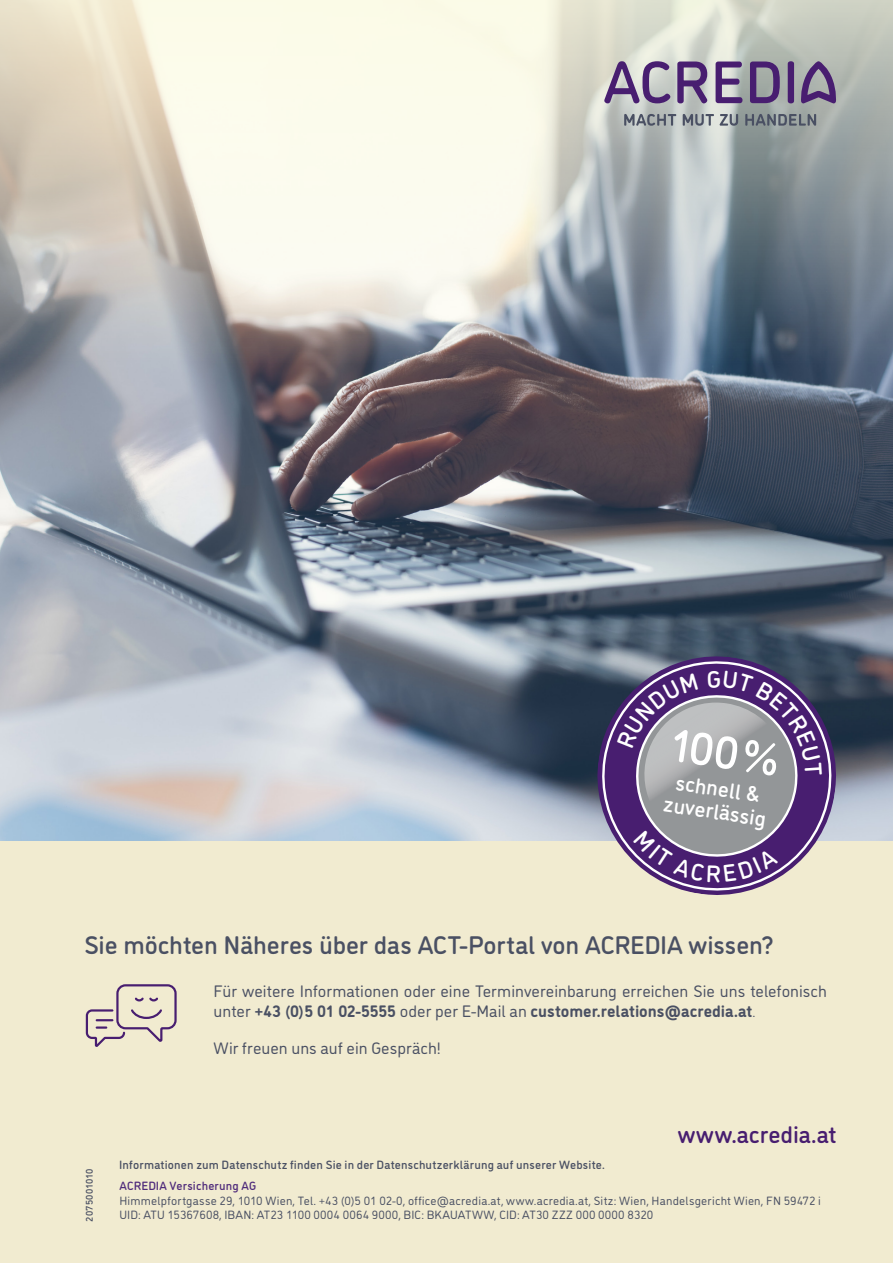
<style>
.page{position:relative;width:893px;height:1263px;background:#fff}
.page>*{position:absolute;margin:0;border:0;box-sizing:border-box;transform-origin:0 0}
.t1{font:500 46.35px "DI Nosaur";color:#fff}
.t2{font:500 25.5px "DI Nosaur";letter-spacing:-.005em;color:#4a5063}
.t3{font:500 24px "DI Nosaur";color:#481e70}
.t4{font:500 21.6px/22.8px "DI Nosaur";color:#fff;text-align:center}
.t5{font:16.65px/20px "DI Nosaur";letter-spacing:.005em;color:#4a5063}
.t6{font:12px/14.4px "DI Nosaur";letter-spacing:.015em;color:#4a5063}
.t7{font:500 12px "DI Nosaur";letter-spacing:.015em;color:#4a5063}
.t8{font:500 12px "DI Nosaur";letter-spacing:.015em;color:#502c7b}
.t9{font:500 9.75px "DI Nosaur";letter-spacing:.01em;color:#4a5063}
.s1{font-weight:700}
.s2{font-weight:300}
</style>
<div class="page">
<div style="left:0;top:662px;width:893px;height:601px;background:#f1ebd0"></div>
<svg style="left:86px;top:984px;width:91px;height:63px"></svg>
<img style="left:0;top:452px;width:893px;height:389px">
<svg style="left:589px;top:648px;width:255px;height:193px;background:#516071"></svg>
<svg style="left:595px;top:654px;width:243px;height:241px"></svg>
<svg style="left:0;top:0;width:893px;height:452px;background:#b3b4b2"></svg>
<svg style="left:624px;top:114px;width:52px;height:12px"></svg>
<svg style="left:683px;top:114px;width:31px;height:12px"></svg>
<svg style="left:720px;top:114px;width:18px;height:12px"></svg>
<svg style="left:745px;top:114px;width:71px;height:12px"></svg>
<svg style="left:604px;top:61px;width:66px;height:42px;background:#a092ac"></svg>
<svg style="left:677px;top:62px;width:30px;height:41px"></svg>
<svg style="left:716px;top:62px;width:26px;height:41px"></svg>
<svg style="left:750px;top:62px;width:30px;height:41px"></svg>
<div style="left:788px;top:61px;width:6px;height:42px;background:#481e70;border-radius:3px"></div>
<svg style="left:800px;top:61px;width:36px;height:42px;background:#807192"></svg>
<svg style="left:617px;top:670px;width:205px;height:212px;background:#7d6c90"></svg>
<h1 class="t1" style="left:674px;top:711px;width:111px;rotate:9deg">100%</h1>
<h3 class="t4" style="left:669px;top:768px;width:105px;rotate:9deg">schnell &amp; zuverlässig</h3>
<h2 class="t2" style="left:84px;top:927px;width:691px">Sie möchten Näheres über das ACT-Portal von ACREDIA wissen?</h2>
<h3 class="t5" style="left:214px;top:980px;width:615px">Für weitere Informationen oder eine Terminvereinbarung erreichen Sie uns telefonisch unter <span class="s1">+43 (0)5 01 02-5555</span> oder per E-Mail an <span class="s1">customer.relations@acredia.at</span><span class="s2">.</span></h3>
<h3 class="t5" style="left:214px;top:1037px;width:229px">Wir freuen uns auf ein Gespräch!</h3>
<p class="t9" style="left:82px;top:1221px;width:54px;rotate:-90deg">2075001010</p>
<p class="t7" style="left:119px;top:1156px;width:487px">Informationen zum Datenschutz finden Sie in der Datenschutzerklärung auf unserer Website.</p>
<h3 class="t3" style="left:678px;top:1117px;width:160px">www.acredia.at</h3>
<p class="t8" style="left:119px;top:1178px;width:138px">ACREDIA Versicherung AG</p>
<p class="t6" style="left:119px;top:1193px;width:703px">Himmelpfortgasse 29, 1010 Wien, Tel. +43 (0)5 01 02-0, office@acredia.at, www.acredia.at, Sitz: Wien, Handelsgericht Wien, FN 59472 i<br>UID: ATU 15367608, IBAN: AT23 1100 0004 0064 9000, BIC: BKAUATWW, CID: AT30 ZZZ 000 0000 8320</p>
</div>
